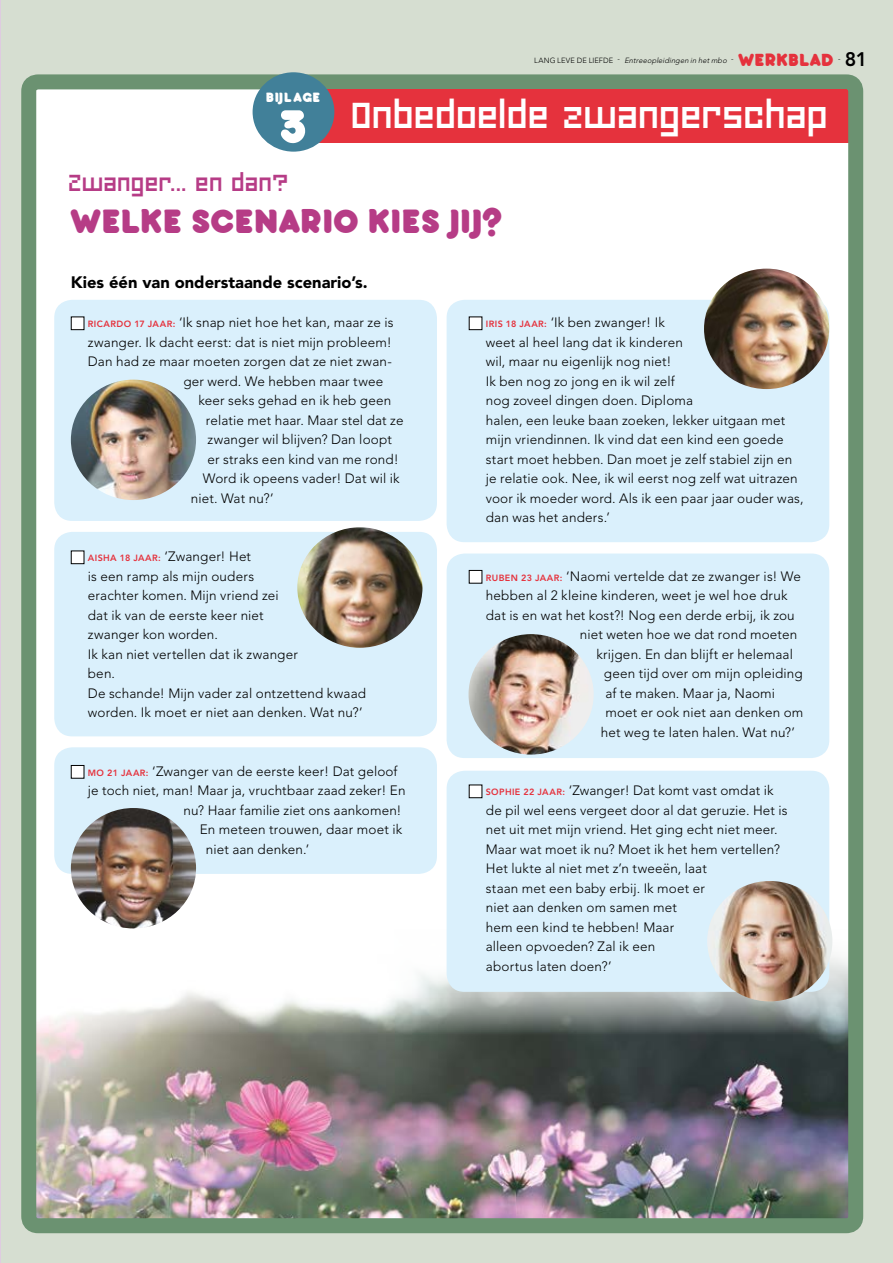
<style>
.page{position:relative;width:893px;height:1263px;background:#d6ded1}
.page>*{position:absolute;margin:0;border:0;box-sizing:border-box;transform-origin:0 0}
.t1{font:900 51px "bubbleboddy";color:#fff}
.t2{font:42px "Charriot Deluxe";letter-spacing:-.1em;color:#fff}
.t3{font:900 37.5px "bubbleboddy";letter-spacing:-.005em;color:#b63c86}
.t4{font:27px "Charriot Deluxe";letter-spacing:-.095em;color:#b63c86}
.t5{font:900 19.5px "bubbleboddy";letter-spacing:-.005em;color:#e5323d}
.t6{font:800 19.5px "Avenir LT Std";color:#000}
.t7{font:900 16.5px "Avenir LT Std";color:#000}
.t8{font:900 15px "bubbleboddy";letter-spacing:.035em;color:#fff}
.t9{font:300 13.5px/19.5px "Avenir LT Std";letter-spacing:.01em;color:#000}
.t10{font:800 9px "Avenir LT Std";letter-spacing:.045em;color:#e5323d}
.t11{font:italic 300 7.5px "Avenir LT Std";color:#000}
.t12{font:300 7.5px "Avenir LT Std";color:#000}
.s1{font-style:normal}
.s2{font-weight:800;font-size:9px;color:#e5323d}
.s3{font-weight:300;font-size:13.5px;color:#000}
</style>
<div class="page">
<div style="left:33px;top:83px;width:825px;height:1139px;background:#fff"></div>
<img style="left:37px;top:929px;width:810px;height:288px">
<div style="left:54px;top:300px;width:383px;height:221px;background:#daf0fc;border-radius:18px"></div>
<div style="left:447px;top:300px;width:382px;height:242px;background:#daf0fc;border-radius:18px"></div>
<div style="left:447px;top:553px;width:382px;height:205px;background:#daf0fc;border-radius:18px"></div>
<div style="left:447px;top:771px;width:382px;height:221px;background:#daf0fc;border-radius:18px"></div>
<div style="left:54px;top:532px;width:383px;height:204px;background:#daf0fc;border-radius:18px"></div>
<div style="left:54px;top:747px;width:383px;height:127px;background:#daf0fc;border-radius:18px"></div>
<div style="left:21px;top:74px;width:842px;height:1159px;border:15px solid #6b9271;border-radius:10px"></div>
<div style="left:71px;top:317px;width:13px;height:13px;background:#fff"></div>
<div style="left:71px;top:316px;width:13px;height:14px;border:1px solid #000"></div>
<div style="left:71px;top:551px;width:13px;height:13px;background:#fff"></div>
<div style="left:71px;top:550px;width:13px;height:14px;border:1px solid #000"></div>
<div style="left:71px;top:765px;width:13px;height:13px;background:#fff"></div>
<div style="left:71px;top:765px;width:13px;height:13px;border:1px solid #000"></div>
<div style="left:469px;top:317px;width:13px;height:13px;background:#fff"></div>
<div style="left:469px;top:316px;width:13px;height:14px;border:1px solid #000"></div>
<div style="left:469px;top:570px;width:13px;height:13px;background:#fff"></div>
<div style="left:469px;top:570px;width:13px;height:14px;border:1px solid #000"></div>
<div style="left:469px;top:785px;width:13px;height:13px;background:#fff"></div>
<div style="left:469px;top:784px;width:13px;height:14px;border:1px solid #000"></div>
<div style="left:283px;top:89px;width:564px;height:54px;background:#e5323d"></div>
<div style="left:253px;top:72px;width:81px;height:80px;background:#418099;border-radius:50%"></div>
<img style="left:71px;top:380px;width:125px;height:120px">
<img style="left:704px;top:269px;width:125px;height:120px">
<img style="left:297px;top:527px;width:125px;height:121px">
<img style="left:71px;top:808px;width:125px;height:120px">
<img style="left:468px;top:634px;width:126px;height:120px">
<img style="left:707px;top:881px;width:125px;height:120px">
<p class="t11" style="left:534px;top:56px;width:201px"><span class="s1">LA N G L EV E D E L I E F D E </span><sup>-</sup> Entreeopleidingen in hetmbo <sup>-</sup></p>
<h3 class="t5" style="left:738px;top:46px;width:97px">WERKBLAD</h3>
<p class="t12" style="left:838px;top:54px;width:4px">-</p>
<h3 class="t6" style="left:845px;top:47px;width:24px">81</h3>
<p class="t8" style="left:266px;top:87px;width:56px">BIJLAGE</p>
<h1 class="t1" style="left:279px;top:84px;width:30px">3</h1>
<h3 class="t4" style="left:69px;top:156px;width:224px">Zwanger... en dan?</h3>
<h3 class="t3" style="left:69px;top:195px;width:434px">WELKE SCENARIO KIES JIJ?</h3>
<h2 class="t2" style="left:353px;top:74px;width:483px">Onbedoelde zwangerschap</h2>
<p class="t7" style="left:71px;top:272px;width:298px">Kies één van onderstaande scenario’s.</p>
<p class="t9" style="left:88px;top:313px;width:307px"><span class="s2">RICARDO 17 JAAR:</span> ‘Ik snap niet hoe het kan, maar ze is</p>
<p class="t9" style="left:88px;top:332px;width:305px">zwanger. Ik dacht eerst: dat is niet mijn probleem!</p>
<p class="t9" style="left:88px;top:352px;width:305px">Dan had ze maar moeten zorgen dat ze niet zwan-</p>
<p class="t9" style="left:183px;top:371px;width:201px">ger werd. We hebben maar twee</p>
<p class="t9" style="left:198px;top:391px;width:194px">keer seks gehad en ik heb geen</p>
<p class="t9" style="left:206px;top:410px;width:199px">relatie met haar. Maar stel dat ze</p>
<p class="t9" style="left:207px;top:430px;width:186px">zwanger wil blijven? Dan loopt</p>
<p class="t9" style="left:207px;top:449px;width:193px">er straks een kind van me rond!</p>
<p class="t9" style="left:203px;top:469px;width:198px">Word ik opeens vader! Dat wil ik</p>
<p class="t9" style="left:191px;top:488px;width:84px">niet. Wat nu?’</p>
<p class="t10" style="left:88px;top:553px;width:165px">AISHA 18 JAAR: <span class="s3">‘Zwanger! Het</span></p>
<p class="t9" style="left:88px;top:566px;width:280px">is een ramp als mijn ouders<br>erachter komen. Mijn vriend zei<br>dat ik van de eerste keer niet<br>zwanger kon worden.<br>Ik kan niet vertellen dat ik zwanger<br>ben.<br>De schande! Mijn vader zal ontzettend kwaad worden. Ik moet er niet aan denken. Wat nu?’</p>
<p class="t9" style="left:88px;top:761px;width:311px"><span class="s2">MO 21 JAAR:</span> ‘Zwanger van de eerste keer! Dat geloof</p>
<p class="t9" style="left:88px;top:781px;width:319px">je toch niet, man! Maar ja, vruchtbaar zaad zeker! En</p>
<p class="t9" style="left:183px;top:800px;width:220px">nu? Haar familie ziet ons aankomen!</p>
<p class="t9" style="left:200px;top:820px;width:204px">En meteen trouwen, daar moet ik</p>
<p class="t9" style="left:206px;top:839px;width:105px">niet aan denken.’</p>
<p class="t9" style="left:486px;top:313px;width:319px"><span class="s2">IRIS 18 JAAR:</span> ‘Ik ben zwanger! Ik<br>weet al heel lang dat ik kinderen<br>wil, maar nu eigenlijk nog niet!<br>Ik ben nog zo jong en ik wil zelf<br>nog zoveel dingen doen. Diploma<br>halen, een leuke baan zoeken, lekker uitgaan met mijn vriendinnen. Ik vind dat een kind een goede start moet hebben. Dan moet je zelf stabiel zijn en je relatie ook. Nee, ik wil eerst nog zelf wat uitrazen voor ik moeder word. Als ik een paar jaar ouder was, dan was het anders.’</p>
<p class="t9" style="left:486px;top:566px;width:317px"><span class="s2">RUBEN 23 JAAR:</span> ‘Naomi vertelde dat ze zwanger is! We</p>
<p class="t9" style="left:486px;top:586px;width:303px">hebben al 2 kleine kinderen, weet je wel hoe druk</p>
<p class="t9" style="left:486px;top:605px;width:310px">dat is en wat het kost?! Nog een derde erbij, ik zou</p>
<p class="t9" style="left:580px;top:625px;width:219px">niet weten hoe we dat rond moeten</p>
<p class="t9" style="left:596px;top:644px;width:198px">krijgen. En dan blijft er helemaal</p>
<p class="t9" style="left:604px;top:664px;width:200px">geen tijd over om mijn opleiding</p>
<p class="t9" style="left:605px;top:683px;width:171px">af te maken. Maar ja, Naomi</p>
<p class="t9" style="left:605px;top:703px;width:200px">moet er ook niet aan denken om</p>
<p class="t9" style="left:601px;top:722px;width:196px">het weg te laten halen. Wat nu?’</p>
<p class="t9" style="left:486px;top:781px;width:303px"><span class="s2">SOPHIE 22 JAAR:</span> ‘Zwanger! Dat komt vast omdat ik de pil wel eens vergeet door al dat geruzie. Het is net uit met mijn vriend. Het ging echt niet meer.<br>Maar wat moet ik nu? Moet ik het hem vertellen?<br>Het lukte al niet met z’n tweeën, laat<br>staan met een baby erbij. Ik moet er<br>niet aan denken om samen met<br>hem een kind te hebben! Maar<br>alleen opvoeden? Zal ik een<br>abortus laten doen?’</p>
</div>
